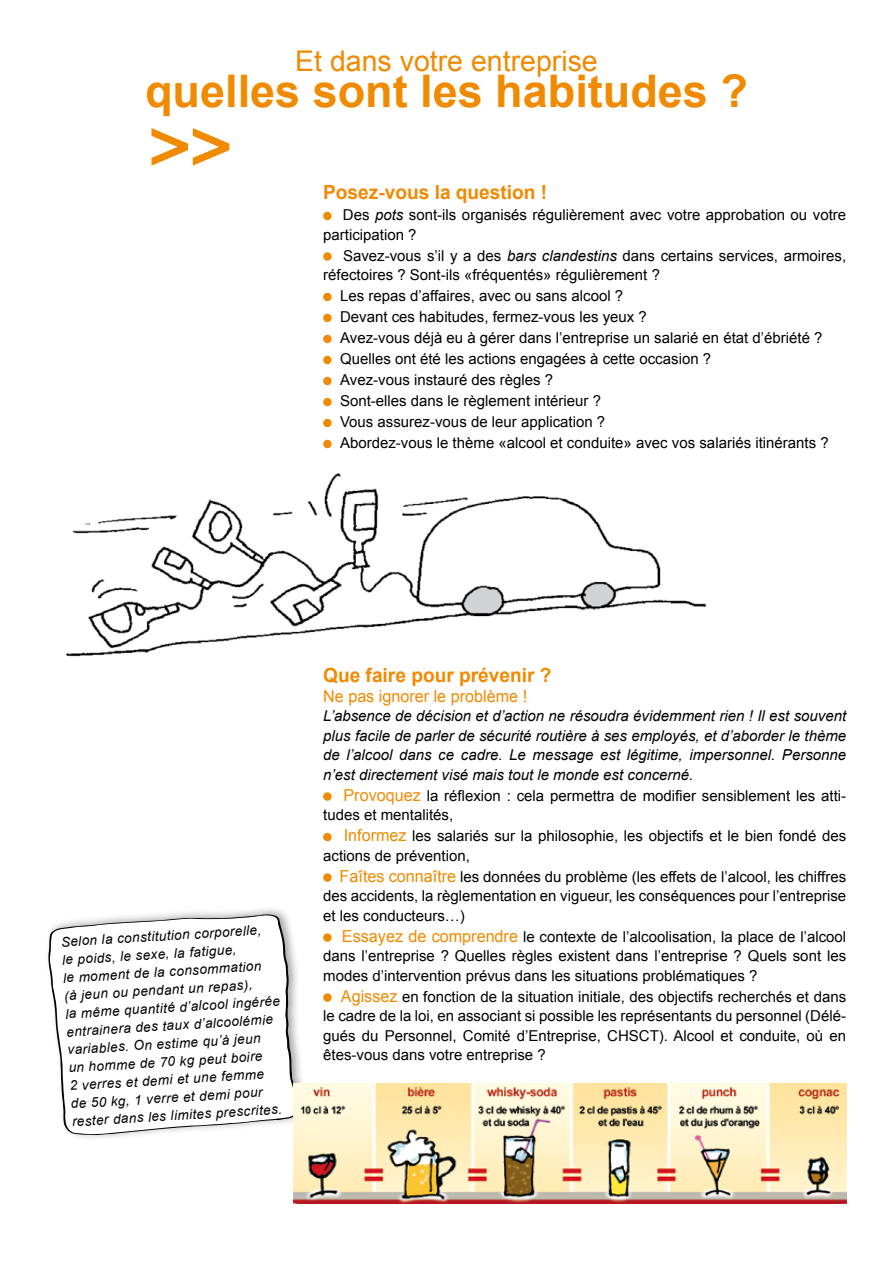
<style>
.page{position:relative;width:893px;height:1263px;background:#fff}
.page>*{position:absolute;margin:0;border:0;box-sizing:border-box;transform-origin:0 0}
.t1{font:700 72px "Helvetica";color:#f08a00}
.t2{font:700 45px "Arial";color:#f08a00}
.t3{font:28.5px "Arial";color:#f08a00}
.t4{font:700 19.5px "Arial";color:#f08a00}
.t5{font:16.5px "Arial";color:#f08a00}
.t6{font:15px/19.5px "Arial";color:#000}
.t7{font:italic 15px/19.5px "Arial";color:#000;text-align:justify}
.t8{font:italic 13.5px/18px "Arial";color:#000}
.s1{font-style:italic}
.s2{font-size:16.5px;color:#f08a00}
</style>
<div class="page">
<svg style="left:48px;top:912px;width:252px;height:225px"></svg>
<img style="left:66px;top:439px;width:641px;height:218px">
<div style="left:323px;top:212px;width:9px;height:8px;background:#f08a00;border-radius:50%"></div>
<div style="left:323px;top:252px;width:9px;height:9px;background:#f08a00;border-radius:50%"></div>
<div style="left:323px;top:293px;width:9px;height:8px;background:#f08a00;border-radius:50%"></div>
<div style="left:323px;top:314px;width:9px;height:8px;background:#f08a00;border-radius:50%"></div>
<div style="left:323px;top:335px;width:9px;height:8px;background:#f08a00;border-radius:50%"></div>
<div style="left:323px;top:356px;width:9px;height:8px;background:#f08a00;border-radius:50%"></div>
<div style="left:323px;top:377px;width:9px;height:8px;background:#f08a00;border-radius:50%"></div>
<div style="left:323px;top:398px;width:9px;height:8px;background:#f08a00;border-radius:50%"></div>
<div style="left:323px;top:419px;width:9px;height:8px;background:#f08a00;border-radius:50%"></div>
<div style="left:323px;top:440px;width:9px;height:8px;background:#f08a00;border-radius:50%"></div>
<div style="left:323px;top:792px;width:9px;height:9px;background:#f08a00;border-radius:50%"></div>
<div style="left:323px;top:833px;width:9px;height:8px;background:#f08a00;border-radius:50%"></div>
<div style="left:323px;top:873px;width:9px;height:9px;background:#f08a00;border-radius:50%"></div>
<div style="left:323px;top:933px;width:9px;height:9px;background:#f08a00;border-radius:50%"></div>
<div style="left:323px;top:993px;width:9px;height:9px;background:#f08a00;border-radius:50%"></div>
<img style="left:294px;top:1083px;width:553px;height:120px">
<h3 class="t3" style="left:295px;top:42px;width:304px">Et dans votre entreprise</h3>
<h2 class="t2" style="left:145px;top:62px;width:604px">quelles sont les habitudes ?</h2>
<h1 class="t1" style="left:149px;top:96px;width:85px">&gt;&gt;</h1>
<h3 class="t4" style="left:323px;top:179px;width:226px">Posez-vous la question !</h3>
<p class="t6" style="left:323px;top:205px;width:524px;text-indent:20px">Des <span class="s1">pots</span> sont-ils organisés régulièrement avec votre approbation ou votre participation ?</p>
<p class="t6" style="left:323px;top:246px;width:524px;text-indent:20px">Savez-vous s’il y a des <span class="s1">bars clandestins</span> dans certains services, armoires, réfectoires ? Sont-ils «fréquentés» régulièrement ?</p>
<p class="t6" style="left:340px;top:286px;width:490px;line-height:21px">Les repas d’affaires, avec ou sans alcool ?<br>Devant ces habitudes, fermez-vous les yeux ?<br>Avez-vous déjà eu à gérer dans l’entreprise un salarié en état d’ébriété ?<br>Quelles ont été les actions engagées à cette occasion ?<br>Avez-vous instauré des règles ?<br>Sont-elles dans le règlement intérieur ?<br>Vous assurez-vous de leur application ?<br>Abordez-vous le thème «alcool et conduite» avec vos salariés itinérants ?</p>
<p class="t8" style="left:61px;top:932px;width:217px;rotate:-3deg">Selon la constitution corporelle,<br>le poids, le sexe, la fatigue,<br>le moment de la consommation<br>(à jeun ou pendant un repas),<br>la même quantité d’alcool ingérée entrainera des taux d’alcoolémie variables. On estime qu’à jeun<br>un homme de 70 kg peut boire<br>2 verres et demi et une femme<br>de 50 kg, 1 verre et demi pour rester dans les limites prescrites.</p>
<h3 class="t4" style="left:323px;top:662px;width:230px">Que faire pour prévenir ?</h3>
<p class="t5" style="left:323px;top:685px;width:206px">Ne pas ignorer le problème !</p>
<p class="t7" style="left:323px;top:706px;width:525px">L’absence de décision et d’action ne résoudra évidemment rien ! Il est souvent plus facile de parler de sécurité routière à ses employés, et d’aborder le thème de l’alcool dans ce cadre. Le message est légitime, impersonnel. Personne n’est directement visé mais tout le monde est concerné.</p>
<p class="t6" style="left:323px;top:786px;width:524px;text-indent:20px"><span class="s2">Provoquez</span> la réflexion : cela permettra de modifier sensiblement les atti&shy;tudes et mentalités,</p>
<p class="t6" style="left:323px;top:826px;width:524px;text-indent:21px"><span class="s2">Informez</span> les salariés sur la philosophie, les objectifs et le bien fondé des actions de prévention,</p>
<p class="t6" style="left:323px;top:867px;width:524px;text-align:justify;text-indent:16px"><span class="s2">Faîtes connaître</span> les données du problème (les effets de l’alcool, les chiffres des accidents, la règlementation en vigueur, les conséquences pour l’entreprise et les conducteurs…)</p>
<p class="t6" style="left:323px;top:927px;width:524px;text-align:justify;text-indent:19px"><span class="s2">Essayez de comprendre</span> le contexte de l’alcoolisation, la place de l’alcool dans l’entreprise ? Quelles règles existent dans l’entreprise ? Quels sont les modes d’intervention prévus dans les situations problématiques ?</p>
<p class="t6" style="left:323px;top:987px;width:524px;text-align:justify;text-indent:18px"><span class="s2">Agissez</span> en fonction de la situation initiale, des objectifs recherchés et dans le cadre de la loi, en associant si possible les représentants du personnel (Délé&shy;gués du Personnel, Comité d’Entreprise, CHSCT). Alcool et conduite, où en êtes-vous dans votre entreprise ?</p>
</div>
